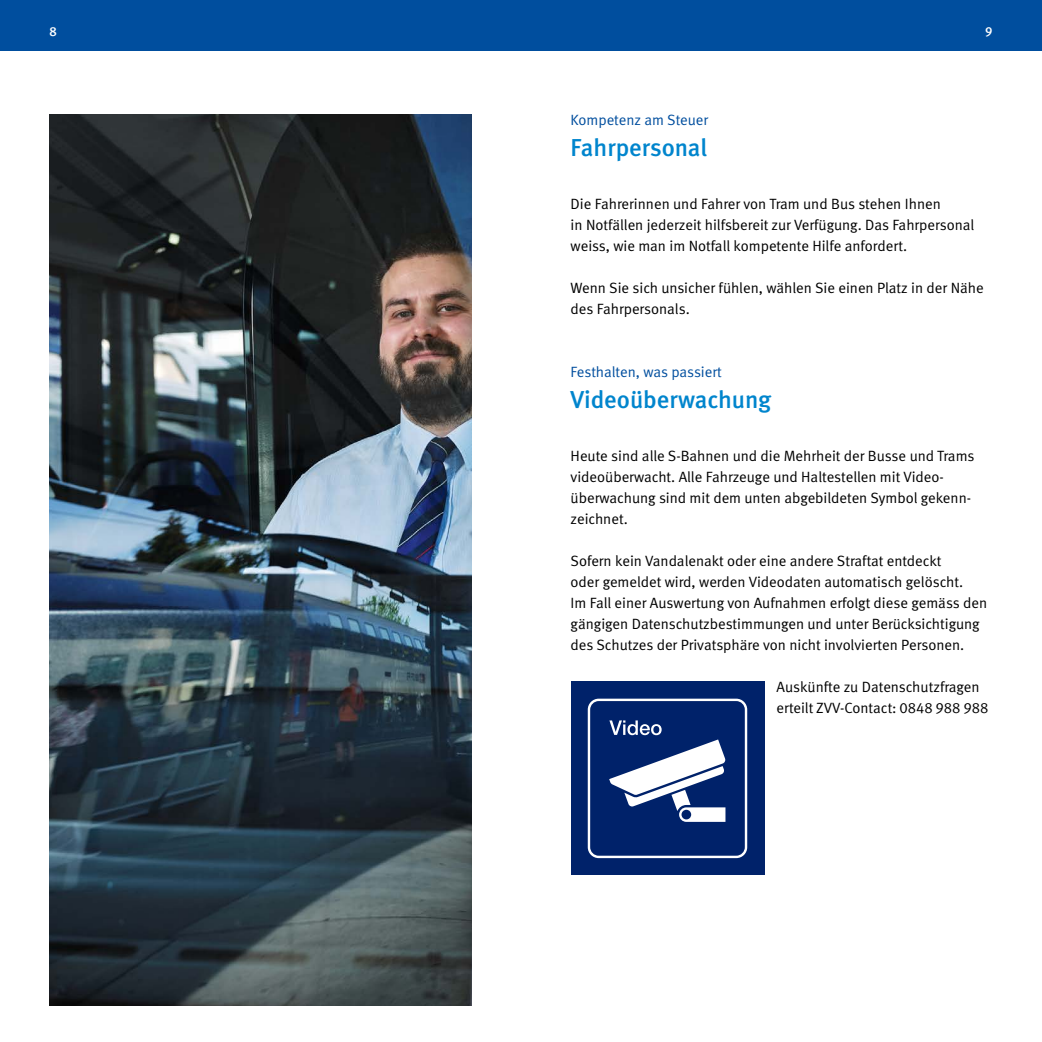
<style>
.page{position:relative;width:1042px;height:1042px;background:#fff}
.page>*{position:absolute;margin:0;border:0;box-sizing:border-box;transform-origin:0 0}
.Titel{font:24.5px "Meta Medium LF";color:#0085cd}
.Lauftext{font:14.88px/21px "Meta Normal LF";color:#000}
.Übertitel{font:14.88px "Meta Normal LF";color:#004e9e}
.t1{font:13.12px "Meta Medium LF";color:#fff}
</style>
<div class="page">
<div style="left:0;top:0;width:521px;height:50px;background:#004e9e"></div>
<div style="left:521px;top:0;width:521px;height:50px;background:#004e9e"></div>
<div style="left:571px;top:682px;width:193px;height:193px;background:#00226a"></div>
<svg style="left:588px;top:698px;width:159px;height:160px"></svg>
<img style="left:50px;top:114px;width:421px;height:891px">
<p class="t1" style="left:50px;top:24px;width:9px">8</p>
<p class="t1" style="left:985px;top:24px;width:9px">9</p>
<p class="Übertitel" style="left:570px;top:111px;width:139px">Kompetenz am Steuer</p>
<p class="Titel" style="left:570px;top:134px;width:138px">Fahrpersonal</p>
<p class="Lauftext" style="left:570px;top:193px;width:405px">Die Fahrerinnen und Fahrer von Tram und Bus stehen Ihnen<br>in Notfällen jederzeit hilfsbereit zur Verfügung. Das Fahrpersonal weiss, wie man im Notfall kompetente Hilfe anfordert.</p>
<p class="Lauftext" style="left:570px;top:277px;width:415px">Wenn Sie sich unsicher fühlen, wählen Sie einen Platz in der Nähe des Fahrpersonals.</p>
<p class="Übertitel" style="left:570px;top:363px;width:153px">Festhalten, was passiert</p>
<p class="Titel" style="left:570px;top:386px;width:202px">Videoüberwachung</p>
<p class="Lauftext" style="left:570px;top:445px;width:405px">Heute sind alle S-Bahnen und die Mehrheit der Busse und Trams videoüberwacht. Alle Fahrzeuge und Haltestellen mit Video&shy;überwachung sind mit dem unten abgebildeten Symbol gekenn&shy;zeichnet.</p>
<p class="Lauftext" style="left:570px;top:550px;width:418px">Sofern kein Vandalenakt oder eine andere Straftat entdeckt<br>oder gemeldet wird, werden Videodaten automatisch gelöscht.<br>Im Fall einer Auswertung von Aufnahmen erfolgt diese gemäss den gängigen Datenschutzbestimmungen und unter Berücksichtigung des Schutzes der Privatsphäre von nicht involvierten Personen.</p>
<p class="Lauftext" style="left:776px;top:676px;width:213px">Auskünfte zu Datenschutzfragen erteilt ZVV-Contact: 0848 988 988</p>
</div>
